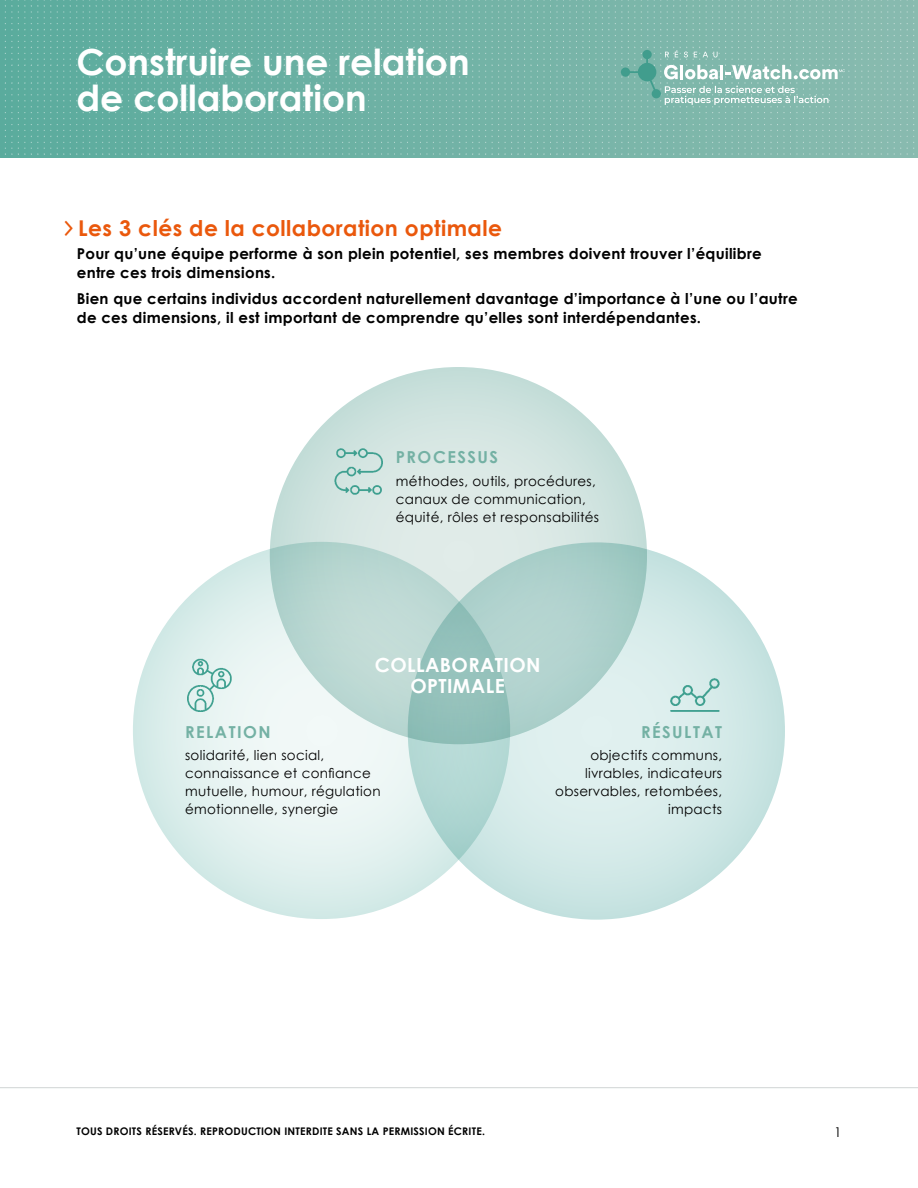
<style>
.page{position:relative;width:918px;height:1188px;background:#fff}
.page>*{position:absolute;margin:0;border:0;box-sizing:border-box;transform-origin:0 0}
.t1{font:700 36px/36px "Century Gothic";color:#fff}
.t2{font:700 21.75px "Century Gothic";letter-spacing:.02em;color:#ea580c}
.t3{font:700 19.5px/21px "Century Gothic";letter-spacing:.02em;color:#fff;text-align:center}
.t4{font:700 16.5px "Century Gothic";letter-spacing:.09em;color:#74b1a4}
.t5{font:700 15px/19.5px "Century Gothic";letter-spacing:.02em;color:#000}
.t6{font:13.5px/18px "Century Gothic";letter-spacing:.02em;color:#000}
.t7{font:700 10.5px "Century Gothic";letter-spacing:.02em;color:#000}
</style>
<div class="page">
<img style="left:0;top:0;width:918px;height:158px">
<svg style="left:270px;top:367px;width:377px;height:377px;fill:#d4e5e2"></svg>
<svg style="left:133px;top:542px;width:377px;height:377px"></svg>
<svg style="left:408px;top:542px;width:377px;height:378px"></svg>
<hr style="left:0;top:1087px;width:918px;height:1px;background:#dadada">
<img style="left:328px;top:441px;width:54px;height:56px">
<img style="left:187px;top:655px;width:51px;height:57px">
<img style="left:666px;top:678px;width:65px;height:48px">
<svg style="left:620px;top:50px;width:225px;height:55px"></svg>
<h1 class="t1" style="left:76px;top:42px;width:395px">Construire une relation de collaboration</h1>
<h2 class="t2" style="left:78px;top:212px;width:425px">Les 3 clés de la collaboration optimale</h2>
<p class="t5" style="left:77px;top:243px;width:686px">Pour qu’une équipe performe à son plein potentiel, ses membres doivent trouver l’équilibre entre ces trois dimensions.</p>
<p class="t5" style="left:77px;top:288px;width:722px">Bien que certains individus accordent naturellement davantage d’importance à l’une ou l’autre de ces dimensions, il est important de comprendre qu’elles sont interdépendantes.</p>
<p class="t4" style="left:396px;top:445px;width:104px">PROCESSUS</p>
<p class="t6" style="left:396px;top:472px;width:205px">méthodes, outils, procédures, canaux de communication, équité, rôles et responsabilités</p>
<h3 class="t3" style="left:375px;top:654px;width:167px">COLLABORATION<br>OPTIMALE</h3>
<p class="t4" style="left:185px;top:719px;width:87px">RELATION</p>
<p class="t6" style="left:185px;top:746px;width:197px">solidarité, lien social, connaissance et confiance mutuelle, humour, régulation émotionnelle, synergie</p>
<p class="t4" style="left:641px;top:719px;width:83px">RÉSULTAT</p>
<p class="t6" style="left:555px;top:746px;width:168px;text-align:right">objectifs communs, livrables, indicateurs observables, retombées, impacts</p>
<p class="t7" style="left:76px;top:1123px;width:410px">TOUS DROITS RÉSERVÉS. REPRODUCTION INTERDITE SANS LA PERMISSION ÉCRITE.</p>
<p class="t6" style="left:834px;top:1123px;width:9px">1</p>
</div>
